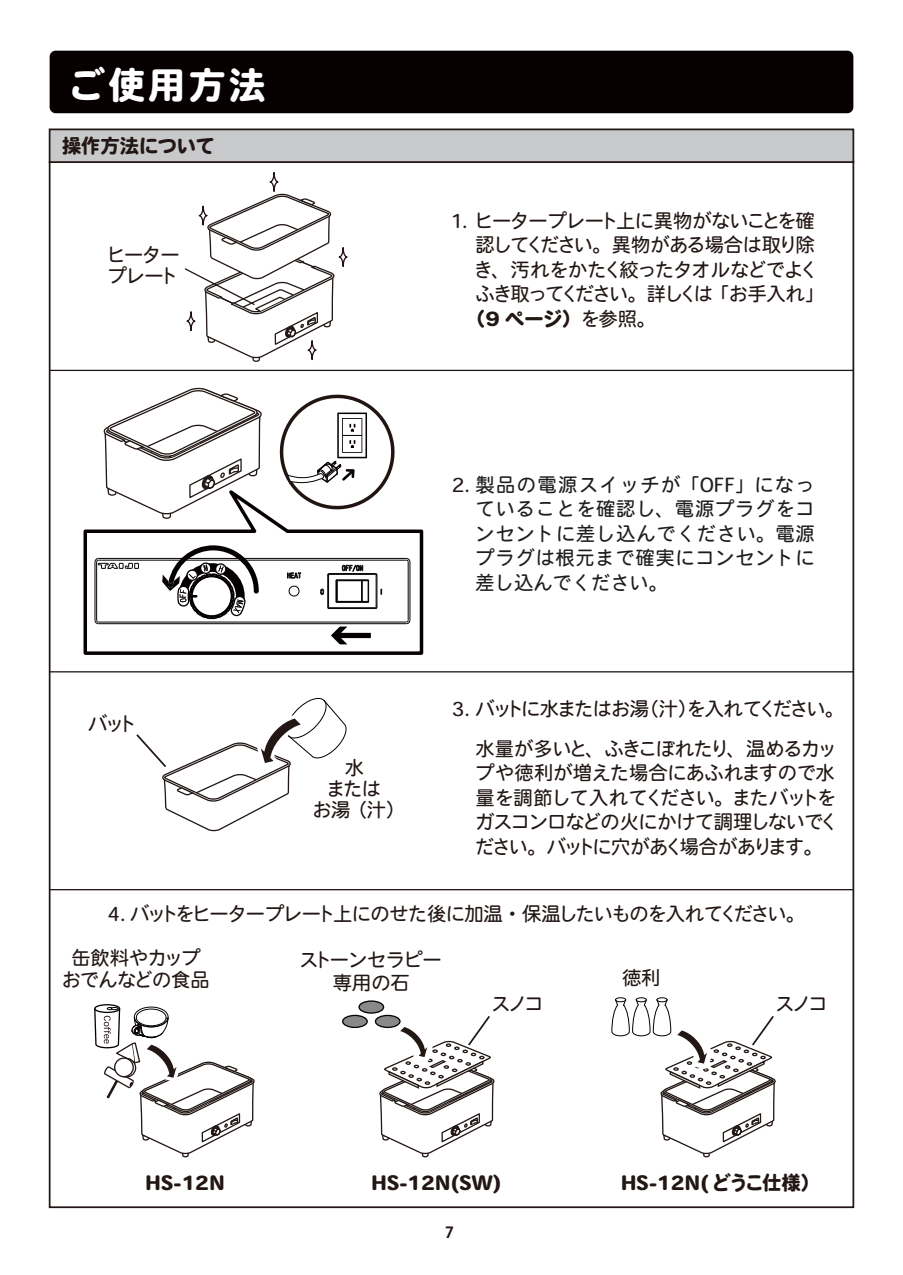
<style>
.page{position:relative;width:903px;height:1275px;background:#fff}
.page>*{position:absolute;margin:0;border:0;box-sizing:border-box;transform-origin:0 0}
.t1{font:36.75px "Heisei Maru Go Std W8";letter-spacing:.09em;color:#fff}
.t2{font:19.25px/24.5px "Heisei Maru Go Std W4";letter-spacing:-.055em;color:#221815}
.t3{font:19.25px/24.5px "Heisei Maru Go Std W4";letter-spacing:-.06em;color:#221714}
.t4{font:19.25px/24.5px "Heisei Maru Go Std W4";letter-spacing:.04em;color:#201d1e;text-align:justify}
.t5{font:19.25px "Heisei Maru Go Std W8";color:#221714}
.t6{font:19.25px/22.8px "Heisei Maru Go Std W4";letter-spacing:-.03em;color:#221714;text-align:center}
.t7{font:19.25px "Heisei Maru Go Std W4";letter-spacing:-.105em;color:#221714}
.t8{font:700 15.22px "Koz Go Pro";color:#221714}
.s1{font-family:"Heisei Maru Go Std W4"}
.s2{color:#221714}
</style>
<div class="page">
<div style="left:49px;top:129px;width:805px;height:34px;background:#c8c9ca;border:2px solid #221714"></div>
<hr style="left:50px;top:370px;width:803px;height:1px;background:#221815">
<hr style="left:50px;top:671px;width:803px;height:1px;background:#221815">
<hr style="left:50px;top:889px;width:803px;height:1px;background:#221815">
<div style="left:50px;top:51px;width:803px;height:62px;background:#060001;border-radius:6px"></div>
<svg style="left:103px;top:387px;width:159px;height:93px"></svg>
<svg style="left:184px;top:186px;width:151px;height:176px"></svg>
<svg style="left:279px;top:394px;width:116px;height:86px"></svg>
<svg style="left:83px;top:480px;width:341px;height:175px"></svg>
<div style="left:337px;top:633px;width:34px;height:5px;background:#040000"></div>
<svg style="left:331px;top:627px;width:16px;height:17px"></svg>
<div style="left:338px;top:247px;width:10px;height:20px;border:1px solid #211512;border-radius:50%"></div>
<div style="left:269px;top:172px;width:10px;height:20px;border:1px solid #211512;border-radius:50%"></div>
<div style="left:186px;top:311px;width:10px;height:20px;border:1px solid #211512;border-radius:50%"></div>
<div style="left:307px;top:340px;width:10px;height:20px;border:1px solid #211512;border-radius:50%"></div>
<div style="left:199px;top:206px;width:9px;height:20px;border:1px solid #211512;border-radius:50%"></div>
<div style="left:94px;top:1004px;width:26px;height:9px;border:1px solid #060001;border-radius:50%"></div>
<svg style="left:162px;top:545px;width:97px;height:75px"></svg>
<div style="left:375px;top:1015px;width:26px;height:13px;border:1px solid #060001;border-radius:50%"></div>
<div style="left:343px;top:1015px;width:24px;height:12px;background:#898989;border-radius:50%"></div>
<div style="left:342px;top:1015px;width:26px;height:13px;border:1px solid #060001;border-radius:50%"></div>
<svg style="left:359px;top:1001px;width:25px;height:12px"></svg>
<div style="left:358px;top:1000px;width:26px;height:14px;border:1px solid #060001;border-radius:50%"></div>
<svg style="left:94px;top:1006px;width:161px;height:152px"></svg>
<svg style="left:378px;top:1014px;width:117px;height:144px"></svg>
<svg style="left:136px;top:697px;width:211px;height:135px"></svg>
<div style="left:636px;top:997px;width:11px;height:5px;border:1px solid #060001;border-radius:50%"></div>
<div style="left:615px;top:997px;width:11px;height:5px;border:1px solid #060001;border-radius:50%"></div>
<div style="left:656px;top:997px;width:11px;height:5px;border:1px solid #060001;border-radius:50%"></div>
<svg style="left:611px;top:998px;width:165px;height:160px"></svg>
<h1 class="t1" style="left:68px;top:64px;width:199px">ご使用方法</h1>
<p class="t5" style="left:62px;top:135px;width:154px">操作方法について</p>
<p class="t3" style="left:107px;top:244px;width:74px;line-height:21px">ヒータープレート</p>
<p class="t3" style="left:88px;top:712px;width:51px">バット</p>
<p class="t3" style="left:312px;top:757px;width:94px;line-height:21px;text-align:center">水<br>または<br>お湯（汁）</p>
<p class="t3" style="left:474px;top:208px;width:352px;text-indent:-22px">1. ヒータープレート上に異物がないことを確認してください。異物がある場合は取り除き、汚れをかたく絞ったタオルなどでよくふき取ってください。詳しくは「お手入れ」</p>
<p class="t5" style="left:466px;top:308px;width:192px">（9 ページ）<span class="s1">を参照。</span></p>
<p class="t4" style="left:476px;top:472px;width:341px;text-indent:-24px"><span class="s2">2.</span> 製品の電源スイッチが「OFF」になっていることを確認し、電源プラグをコンセントに差し込んでください。電源プラグは根元まで確実にコンセントに差し込んでください。</p>
<p class="t7" style="left:451px;top:695px;width:394px">3. バットに水またはお湯（汁）を入れてください。</p>
<p class="t2" style="left:475px;top:737px;width:365px">水量が多いと、ふきこぼれたり、温めるカップや徳利が増えた場合にあふれますので水量を調節して入れてください。またバットをガスコンロなどの火にかけて調理しないでください。バットに穴があく場合があります。</p>
<p class="t2" style="left:107px;top:901px;width:700px">4. バットをヒータープレート上にのせた後に加温・保温したいものを入れてください。</p>
<p class="t6" style="left:62px;top:946px;width:150px">缶飲料やカップおでんなどの食品</p>
<p class="t6" style="left:299px;top:948px;width:144px">ストーンセラピー専用の石</p>
<p class="t3" style="left:491px;top:992px;width:54px">スノコ</p>
<p class="t3" style="left:622px;top:966px;width:40px">徳利</p>
<p class="t3" style="left:775px;top:992px;width:54px">スノコ</p>
<p class="t5" style="left:145px;top:1172px;width:81px">HS-12N</p>
<p class="t5" style="left:371px;top:1172px;width:132px">HS-12N(SW)</p>
<p class="t5" style="left:621px;top:1172px;width:200px">HS-12N( どうこ仕様）</p>
<p class="t8" style="left:445px;top:1223px;width:10px">7</p>
</div>
